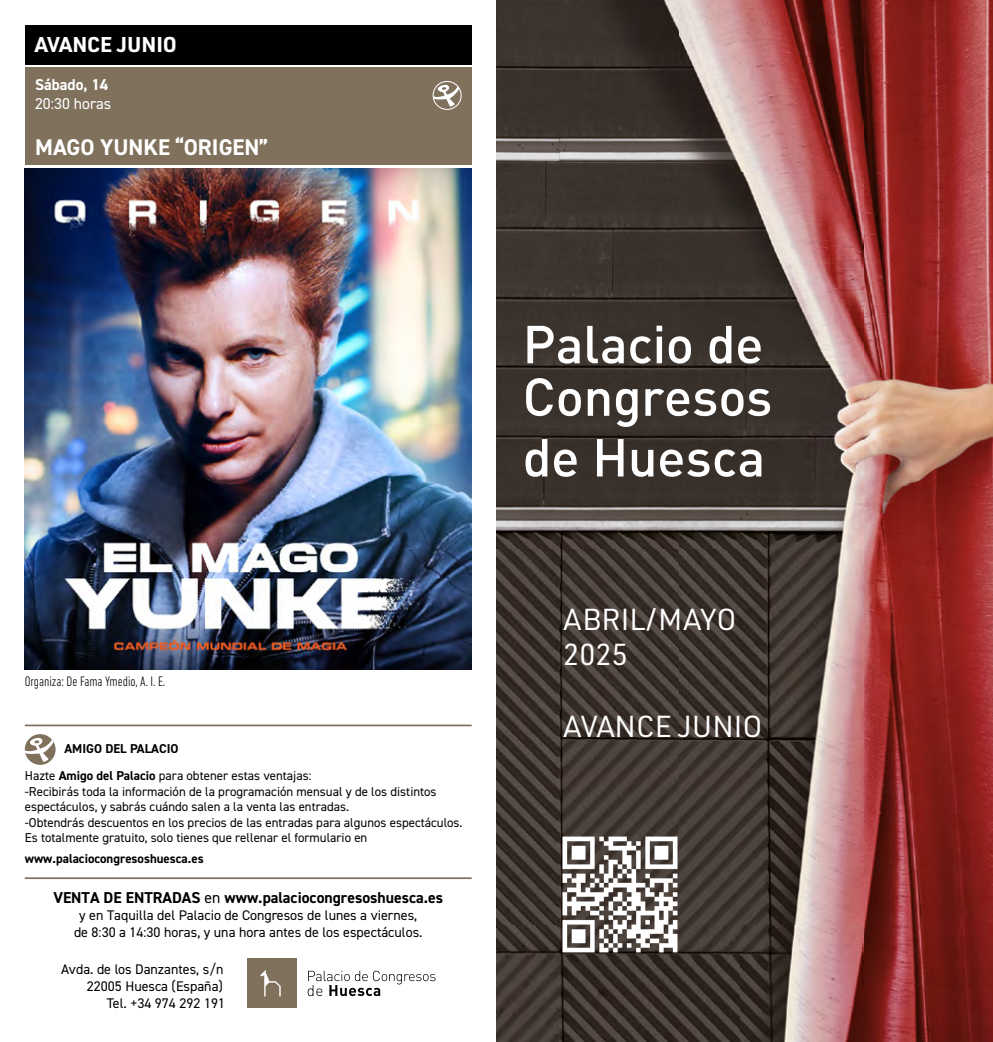
<style>
.page{position:relative;width:993px;height:1042px;background:#fff}
.page>*{position:absolute;margin:0;border:0;box-sizing:border-box;transform-origin:0 0}
.t1{font:29.75px "URWDIN";color:#fff}
.t2{font:700 22.75px "DIN2014";color:#fff}
.t3{font:700 21px "URWDIN";color:#fff}
.t4{font:700 15.75px "DIN2014";color:#000}
.t5{font:15.75px "DIN2014";color:#fff}
.t6{font:700 15.75px "DIN2014";color:#fff}
.t7{font:14px/16.8px "DIN2014";color:#000;text-align:right}
.t8{font:300 condensed 14px "DIN Next LT Pro";color:#000}
.t9{font:12.95px/15.4px "DIN2014";color:#000}
.t10{font:700 12.95px/27.1px "DIN2014";color:#000}
.s1{font-weight:400}
</style>
<div class="page">
<div style="left:25px;top:25px;width:446px;height:39px;background:#000"></div>
<div style="left:25px;top:67px;width:446px;height:98px;background:#80715d"></div>
<svg style="left:433px;top:81px;width:28px;height:28px"></svg>
<svg style="left:434px;top:85px;width:26px;height:22px"></svg>
<div style="left:432px;top:81px;width:29px;height:29px;border:1px solid #fff;border-radius:50%"></div>
<img style="left:25px;top:168px;width:446px;height:501px">
<img style="left:496px;top:0;width:496px;height:1042px">
<svg style="left:527px;top:326px;width:52px;height:37px"></svg>
<svg style="left:587px;top:326px;width:36px;height:37px"></svg>
<svg style="left:630px;top:336px;width:20px;height:27px"></svg>
<svg style="left:656px;top:326px;width:6px;height:37px"></svg>
<svg style="left:668px;top:336px;width:22px;height:27px"></svg>
<svg style="left:709px;top:326px;width:22px;height:37px"></svg>
<svg style="left:737px;top:336px;width:23px;height:27px"></svg>
<svg style="left:526px;top:378px;width:26px;height:38px"></svg>
<svg style="left:558px;top:389px;width:22px;height:27px"></svg>
<svg style="left:587px;top:389px;width:22px;height:27px"></svg>
<svg style="left:615px;top:389px;width:22px;height:38px"></svg>
<svg style="left:645px;top:389px;width:124px;height:27px"></svg>
<svg style="left:525px;top:439px;width:22px;height:38px"></svg>
<svg style="left:554px;top:449px;width:22px;height:28px"></svg>
<svg style="left:596px;top:439px;width:27px;height:37px"></svg>
<svg style="left:631px;top:450px;width:22px;height:27px"></svg>
<svg style="left:659px;top:449px;width:102px;height:28px"></svg>
<img style="left:553px;top:828px;width:132px;height:132px">
<svg style="left:307px;top:970px;width:128px;height:26px"></svg>
<div style="left:248px;top:959px;width:49px;height:49px;background:#80715d"></div>
<svg style="left:260px;top:970px;width:20px;height:26px"></svg>
<hr style="left:25px;top:724px;width:446px;height:2px;background:#80715d">
<svg style="left:25px;top:734px;width:31px;height:31px"></svg>
<svg style="left:25px;top:737px;width:30px;height:25px"></svg>
<hr style="left:25px;top:877px;width:446px;height:2px;background:#80715d">
<p class="t3" style="left:35px;top:30px;width:144px">AVANCE JUNIO</p>
<p class="t6" style="left:35px;top:74px;width:75px">Sábado, 14</p>
<p class="t5" style="left:35px;top:93px;width:78px">20:30 horas</p>
<p class="t2" style="left:35px;top:132px;width:234px">MAGO YUNKE “ORIGEN”</p>
<p class="t8" style="left:25px;top:673px;width:142px">Organiza: De Fama Ymedio, A. I. E.</p>
<p class="t10" style="left:25px;top:735px;width:288px;text-indent:40px">AMIGO DEL PALACIO<br><span class="s1">Hazte</span> Amigo del Palacio <span class="s1">para obtener estas ventajas:</span></p>
<p class="t9" style="left:25px;top:783px;width:439px">-Recibirás toda la información de la programación mensual y de los distintos espectáculos, y sabrás cuándo salen a la venta las entradas.<br>-Obtendrás descuentos en los precios de las entradas para algunos espectáculos.<br>Es totalmente gratuito, solo tienes que rellenar el formulario en</p>
<p class="t10" style="left:25px;top:844px;width:180px">www.palaciocongresoshuesca.es</p>
<p class="t4" style="left:53px;top:887px;width:391px">VENTA DE ENTRADAS <span class="s1">en</span> www.palaciocongresoshuesca.es</p>
<p class="t7" style="left:74px;top:906px;width:350px;text-align:center">y en Taquilla del Palacio de Congresos de lunes a viernes, de 8:30 a 14:30 horas, y una hora antes de los espectáculos.</p>
<p class="t7" style="left:61px;top:961px;width:165px">Avda. de los Danzantes, s/n<br>22005 Huesca (España)<br>Tel. +34 974 292 191</p>
<p class="t1" style="left:563px;top:599px;width:174px">ABRIL/MAYO</p>
<p class="t1" style="left:563px;top:635px;width:66px">2025</p>
<p class="t1" style="left:563px;top:706px;width:200px">AVANCE JUNIO</p>
</div>
